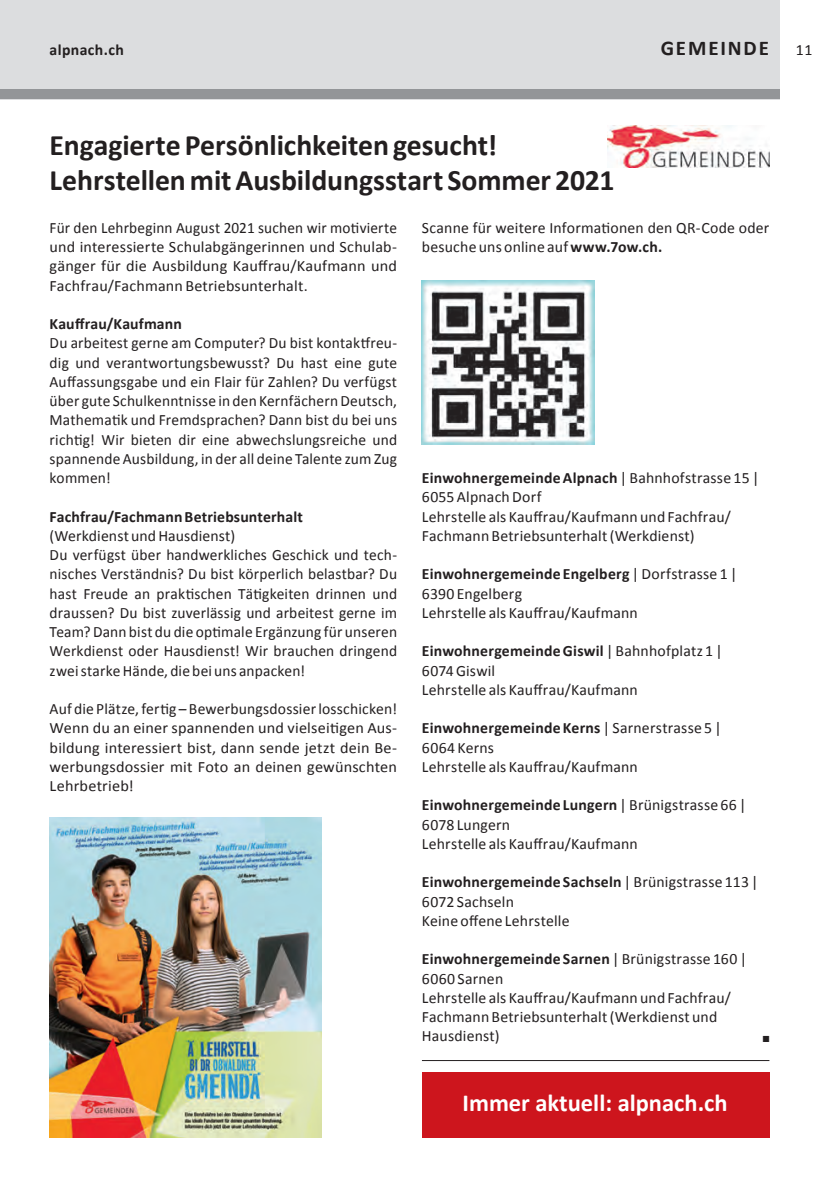
<style>
.page{position:relative;width:829px;height:1191px;background:#fff}
.page>*{position:absolute;margin:0;border:0;box-sizing:border-box;transform-origin:0 0}
.t1{font:700 29.75px/35px "Calibri";letter-spacing:-.005em;color:#231f20}
.t2{font:700 24.5px "Calibri";color:#fff}
.t3{font:700 21px "Calibri";letter-spacing:.09em;color:#231f20}
.t4{font:15.75px/19.2px "Calibri";letter-spacing:.01em;color:#231f20}
.t5{font:700 15.75px "Calibri";letter-spacing:.01em;color:#231f20}
.t6{font:8.75px "Zapf Dingbats";color:#231f20}
.s1{font-weight:700}
</style>
<div class="page">
<div style="left:0;top:0;width:779px;height:99px;background:#dcdddf"></div>
<div style="left:0;top:89px;width:779px;height:10px;background:#939598"></div>
<img style="left:50px;top:817px;width:271px;height:320px">
<img style="left:422px;top:280px;width:172px;height:164px">
<img style="left:607px;top:125px;width:162px;height:42px">
<hr style="left:422px;top:1060px;width:347px;height:1px;background:#231f20">
<div style="left:422px;top:1072px;width:347px;height:65px;background:#cd151d"></div>
<p class="t5" style="left:50px;top:40px;width:76px">alpnach.ch</p>
<h3 class="t3" style="left:660px;top:35px;width:110px">GEMEINDE</h3>
<p class="t4" style="left:795px;top:39px;width:18px">11</p>
<h1 class="t1" style="left:50px;top:128px;width:566px">Engagierte Persönlichkeiten gesucht!<br>Lehrstellen mit Ausbildungsstart Sommer 2021</h1>
<p class="t4" style="left:50px;top:217px;width:349px;text-align:justify">Für den Lehrbeginn August 2021 suchen wir motivierte und interessierte Schulabgängerinnen und Schulab&shy;gänger für die Ausbildung Kauffrau/Kaufmann und Fachfrau/Fachmann Betriebsunterhalt.</p>
<p class="t5" style="left:50px;top:314px;width:134px">Kauffrau/Kaufmann</p>
<p class="t4" style="left:50px;top:333px;width:349px;text-align:justify">Du arbeitest gerne am Computer? Du bist kontaktfreu&shy;dig und verantwortungsbewusst? Du hast eine gute Auffassungsgabe und ein Flair für Zahlen? Du verfügst über gute Schulkenntnisse in den Kernfächern Deutsch, Mathematik und Fremdsprachen? Dann bist du bei uns richtig! Wir bieten dir eine abwechslungsreiche und spannende Ausbildung, in der all deine Talente zum Zug kommen!</p>
<p class="t5" style="left:50px;top:506px;width:255px">Fachfrau/Fachmann Betriebsunterhalt</p>
<p class="t4" style="left:50px;top:525px;width:349px">(Werkdienst und Hausdienst)<br>Du verfügst über handwerkliches Geschick und tech&shy;nisches Verständnis? Du bist körperlich belastbar? Du hast Freude an praktischen Tätigkeiten drinnen und draussen? Du bist zuverlässig und arbeitest gerne im Team? Dann bist du die optimale Ergänzung für unseren Werkdienst oder Hausdienst! Wir brauchen dringend zwei starke Hände, die bei uns anpacken!</p>
<p class="t4" style="left:50px;top:698px;width:349px;text-align:justify">Auf die Plätze, fertig – Bewerbungsdossier losschicken!<br>Wenn du an einer spannenden und vielseitigen Aus&shy;bildung interessiert bist, dann sende jetzt dein Be&shy;werbungsdossier mit Foto an deinen gewünschten Lehrbetrieb!</p>
<p class="t4" style="left:422px;top:217px;width:349px">Scanne für weitere Informationen den QR-Code oder besuche uns online auf <span class="s1">www.7ow.ch.</span></p>
<p class="t4" style="left:422px;top:467px;width:339px"><span class="s1">Einwohnergemeinde Alpnach</span> | Bahnhofstrasse 15 | 6055 Alpnach Dorf<br>Lehrstelle als Kauffrau/Kaufmann und Fachfrau/ Fachmann Betriebsunterhalt (Werkdienst)</p>
<p class="t4" style="left:422px;top:564px;width:317px"><span class="s1">Einwohnergemeinde Engelberg</span> | Dorfstrasse 1 |<br>6390 Engelberg<br>Lehrstelle als Kauffrau/Kaufmann</p>
<p class="t4" style="left:422px;top:641px;width:302px"><span class="s1">Einwohnergemeinde Giswil</span> | Bahnhofplatz 1 |<br>6074 Giswil<br>Lehrstelle als Kauffrau/Kaufmann</p>
<p class="t4" style="left:422px;top:718px;width:301px"><span class="s1">Einwohnergemeinde Kerns</span> | Sarnerstrasse 5 |<br>6064 Kerns<br>Lehrstelle als Kauffrau/Kaufmann</p>
<p class="t4" style="left:422px;top:795px;width:326px"><span class="s1">Einwohnergemeinde Lungern</span> | Brünigstrasse 66 |<br>6078 Lungern<br>Lehrstelle als Kauffrau/Kaufmann</p>
<p class="t4" style="left:422px;top:872px;width:338px"><span class="s1">Einwohnergemeinde Sachseln</span> | Brünigstrasse 113 |<br>6072 Sachseln<br>Keine offene Lehrstelle</p>
<p class="t4" style="left:422px;top:948px;width:326px"><span class="s1">Einwohnergemeinde Sarnen</span> | Brünigstrasse 160 | 6060 Sarnen<br>Lehrstelle als Kauffrau/Kaufmann und Fachfrau/ Fachmann Betriebsunterhalt (Werkdienst und Hausdienst)</p>
<p class="t6" style="left:762px;top:1034px;width:8px">■</p>
<h2 class="t2" style="left:462px;top:1087px;width:266px">Immer aktuell: alpnach.ch</h2>
</div>
